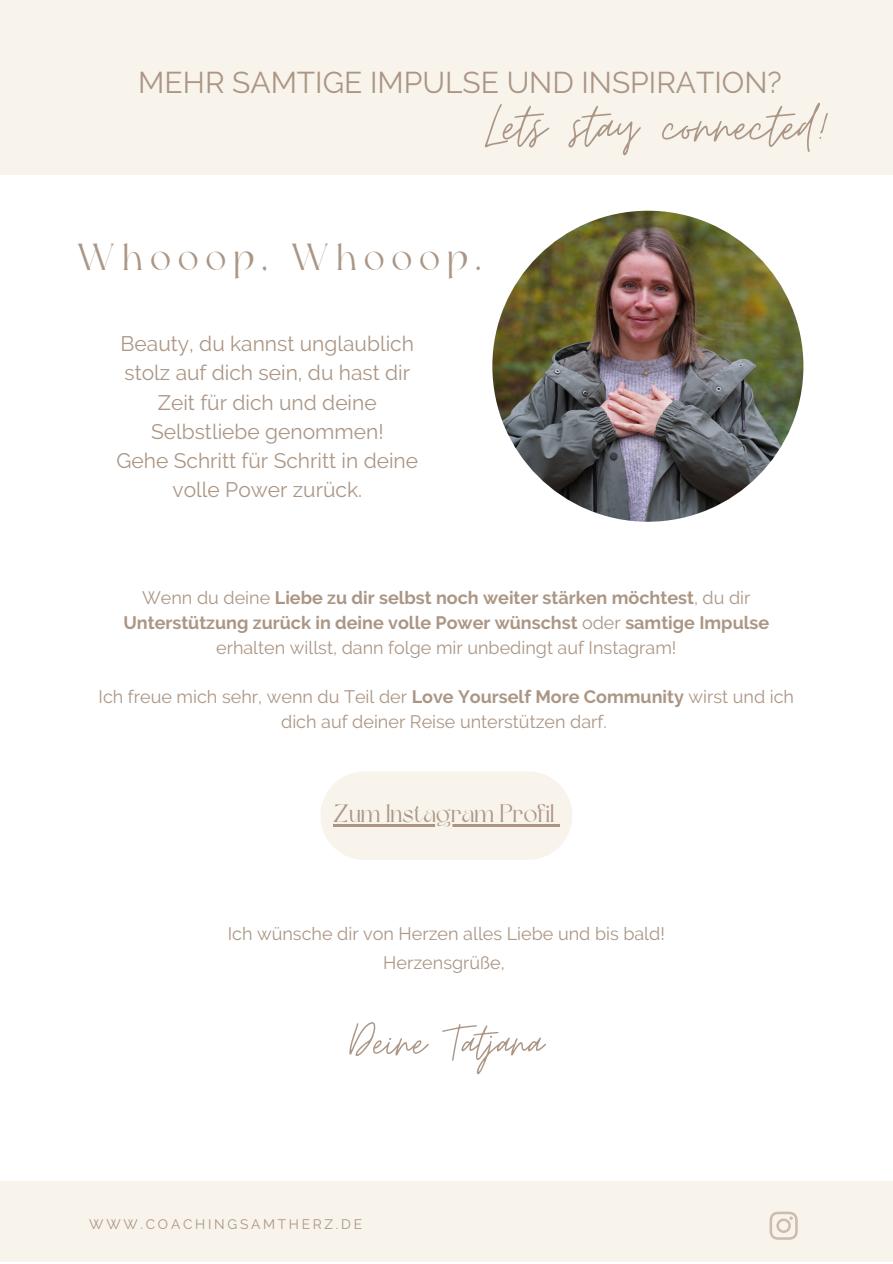
<style>
.page{position:relative;width:893px;height:1264px;background:#fff}
.page>*{position:absolute;margin:0;border:0;box-sizing:border-box;transform-origin:0 0}
.t1{font:66px "Moon Time";color:#ab9685}
.t2{font:55.5px "Moon Time";color:#ab9685}
.t3{font:37.5px "Dream Avenue";letter-spacing:.2em;color:#ab9685}
.t4{font:30px "Raleway";color:#ab9685}
.t5{font:25.05px "Dream Avenue";color:#ab9685}
.t6{font:21px/29.2px "Raleway";color:#ab9685;text-align:center}
.t7{font:700 18px/24.8px "Raleway";color:#ab9685;text-align:center}
.t8{font:18px/24.8px "Raleway";color:#ab9685;text-align:center}
.t9{font:13.65px "Raleway";letter-spacing:.2em;color:#ab9685}
.s1{font-weight:400}
.s2{font-weight:700}
</style>
<div class="page">
<div style="left:0;top:0;width:892px;height:174px;background:#f8f4eb"></div>
<div style="left:0;top:1180px;width:892px;height:81px;background:#f8f4eb"></div>
<div style="left:320px;top:771px;width:252px;height:89px;background:#f8f4eb;border-radius:44px"></div>
<svg style="left:769px;top:1211px;width:28px;height:28px"></svg>
<img style="left:492px;top:211px;width:311px;height:310px;border-radius:50%">
<hr style="left:333px;top:824px;width:221px;height:2px;background:#ab9685">
<svg style="left:554px;top:824px;width:6px;height:2px"></svg>
<p class="t4" style="left:138px;top:64px;width:645px">MEHR SAMTIGE IMPULSE UND INSPIRATION?</p>
<p class="t1" style="left:484px;top:86px;width:347px">Lets stay connected!</p>
<p class="t3" style="left:77px;top:242px;width:405px">Whooop, Whooop.</p>
<p class="t6" style="left:121px;top:329px;width:295px">Beauty, du kannst unglaublich stolz auf dich sein, du hast dir<br>Zeit für dich und deine<br>Selbstliebe genommen!</p>
<p class="t6" style="left:116px;top:446px;width:303px">Gehe Schritt für Schritt in deine volle Power zurück.</p>
<p class="t7" style="left:123px;top:585px;width:647px"><span class="s1">Wenn du deine</span> Liebe zu dir selbst noch weiter stärken möchtest<span class="s1">, du dir<br></span>Unterstützung zurück in deine volle Power wünschst <span class="s1">oder</span> samtige Impulse <span class="s1">erhalten willst, dann folge mir unbedingt auf Instagram!</span></p>
<p class="t8" style="left:98px;top:684px;width:697px">Ich freue mich sehr, wenn du Teil der <span class="s2">Love Yourself More Community</span> wirst und ich dich auf deiner Reise unterstützen darf.</p>
<p class="t5" style="left:333px;top:803px;width:223px">Zum Instagram Profil</p>
<p class="t8" style="left:228px;top:921px;width:438px">Ich wünsche dir von Herzen alles Liebe und bis bald!</p>
<p class="t8" style="left:383px;top:950px;width:123px">Herzensgrüße,</p>
<p class="t2" style="left:349px;top:1008px;width:195px">Deine Tatjana</p>
<p class="t9" style="left:89px;top:1215px;width:274px">WWW.COACHINGSAMTHERZ.DE</p>
</div>
